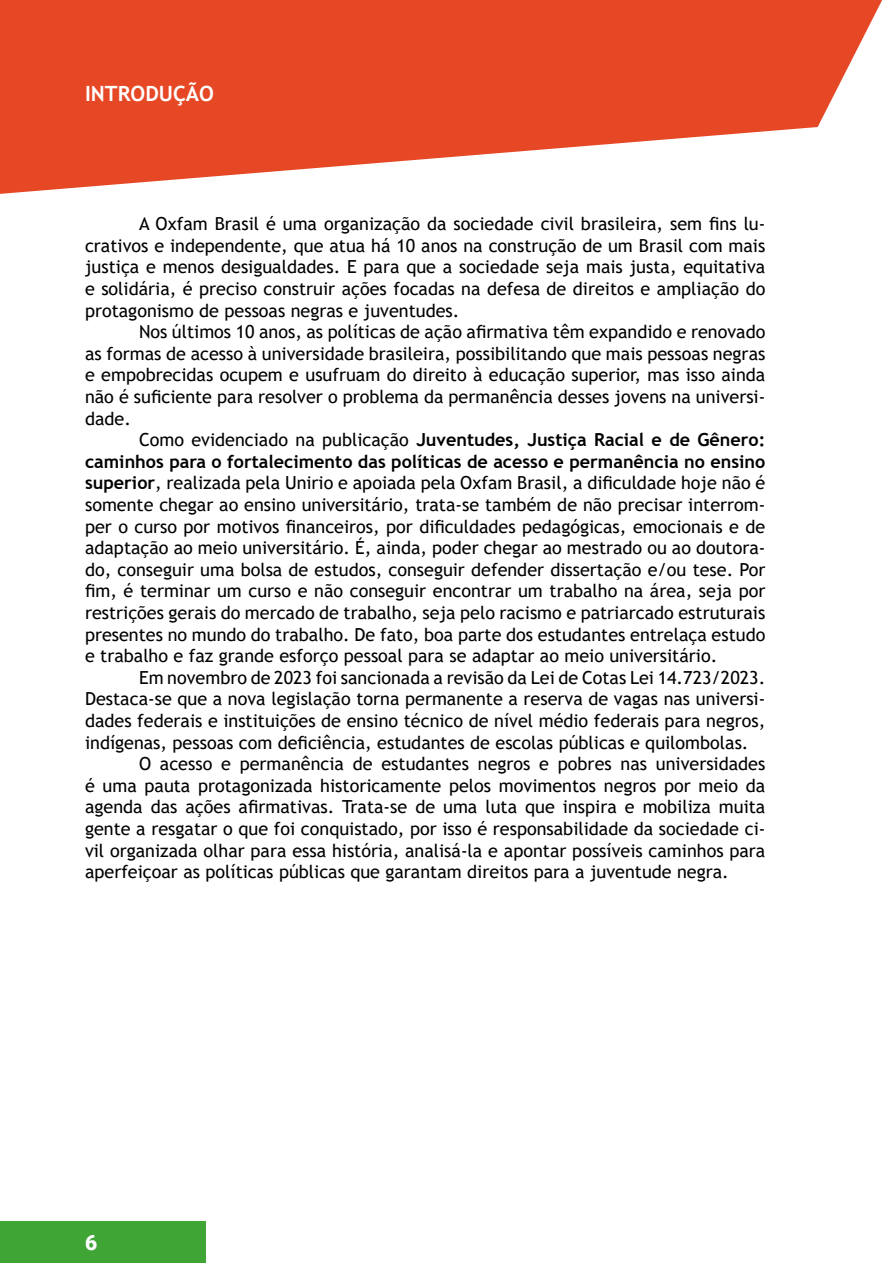
<style>
.page{position:relative;width:893px;height:1263px;background:#fff}
.page>*{position:absolute;margin:0;border:0;box-sizing:border-box;transform-origin:0 0}
.t1{font:700 21px "Trebuchet MS";color:#fff}
.t2{font:900 21px "Roboto";color:#fff}
.t3{font:18px/21.6px "Trebuchet MS";color:#000;text-align:justify}
.s1{font-weight:700}
</style>
<div class="page">
<div style="left:0;top:1221px;width:206px;height:42px;background:#3fa535"></div>
<svg style="left:0;top:0;width:882px;height:194px;fill:#e64825"></svg>
<p class="t1" style="left:85px;top:80px;width:130px">INTRODUÇÃO</p>
<p class="t3" style="left:85px;top:213px;width:682px;text-indent:54px">A Oxfam Brasil é uma organização da sociedade civil brasileira, sem fins lu&shy;crativos e independente, que atua há 10 anos na construção de um Brasil com mais justiça e menos desigualdades. E para que a sociedade seja mais justa, equitativa e solidária, é preciso construir ações focadas na defesa de direitos e ampliação do protagonismo de pessoas negras e juventudes.</p>
<p class="t3" style="left:85px;top:321px;width:682px;text-indent:54px">Nos últimos 10 anos, as políticas de ação afirmativa têm expandido e renovado as formas de acesso à universidade brasileira, possibilitando que mais pessoas negras e empobrecidas ocupem e usufruam do direito à educação superior, mas isso ainda não é suficiente para resolver o problema da permanência desses jovens na universi&shy;dade.</p>
<p class="t3" style="left:85px;top:429px;width:682px;text-indent:54px">Como evidenciado na publicação <span class="s1">Juventudes, Justiça Racial e de Gênero: caminhos para o fortalecimento das políticas de acesso e permanência no ensino superior</span>, realizada pela Unirio e apoiada pela Oxfam Brasil, a dificuldade hoje não é somente chegar ao ensino universitário, trata-se também de não precisar interrom&shy;per o curso por motivos financeiros, por dificuldades pedagógicas, emocionais e de adaptação ao meio universitário. É, ainda, poder chegar ao mestrado ou ao doutora&shy;do, conseguir uma bolsa de estudos, conseguir defender dissertação e/ou tese. Por fim, é terminar um curso e não conseguir encontrar um trabalho na área, seja por restrições gerais do mercado de trabalho, seja pelo racismo e patriarcado estruturais presentes no mundo do trabalho. De fato, boa parte dos estudantes entrelaça estudo e trabalho e faz grande esforço pessoal para se adaptar ao meio universitário.</p>
<p class="t3" style="left:139px;top:666px;width:628px">Em novembro de 2023 foi sancionada a revisão da Lei de Cotas Lei 14.723/2023.</p>
<p class="t3" style="left:85px;top:688px;width:682px">Destaca-se que a nova legislação torna permanente a reserva de vagas nas universi-</p>
<p class="t3" style="left:85px;top:710px;width:682px">dades federais e instituições de ensino técnico de nível médio federais para negros,</p>
<p class="t3" style="left:85px;top:731px;width:665px">indígenas, pessoas com deficiência, estudantes de escolas públicas e quilombolas.</p>
<p class="t3" style="left:139px;top:753px;width:628px">O acesso e permanência de estudantes negros e pobres nas universidades</p>
<p class="t3" style="left:85px;top:774px;width:682px">é uma pauta protagonizada historicamente pelos movimentos negros por meio da</p>
<p class="t3" style="left:85px;top:796px;width:682px">agenda das ações afirmativas. Trata-se de uma luta que inspira e mobiliza muita</p>
<p class="t3" style="left:85px;top:818px;width:682px">gente a resgatar o que foi conquistado, por isso é responsabilidade da sociedade ci-</p>
<p class="t3" style="left:85px;top:839px;width:682px">vil organizada olhar para essa história, analisá-la e apontar possíveis caminhos para</p>
<p class="t3" style="left:85px;top:861px;width:645px">aperfeiçoar as políticas públicas que garantam direitos para a juventude negra.</p>
<p class="t2" style="left:85px;top:1227px;width:14px">6</p>
</div>
